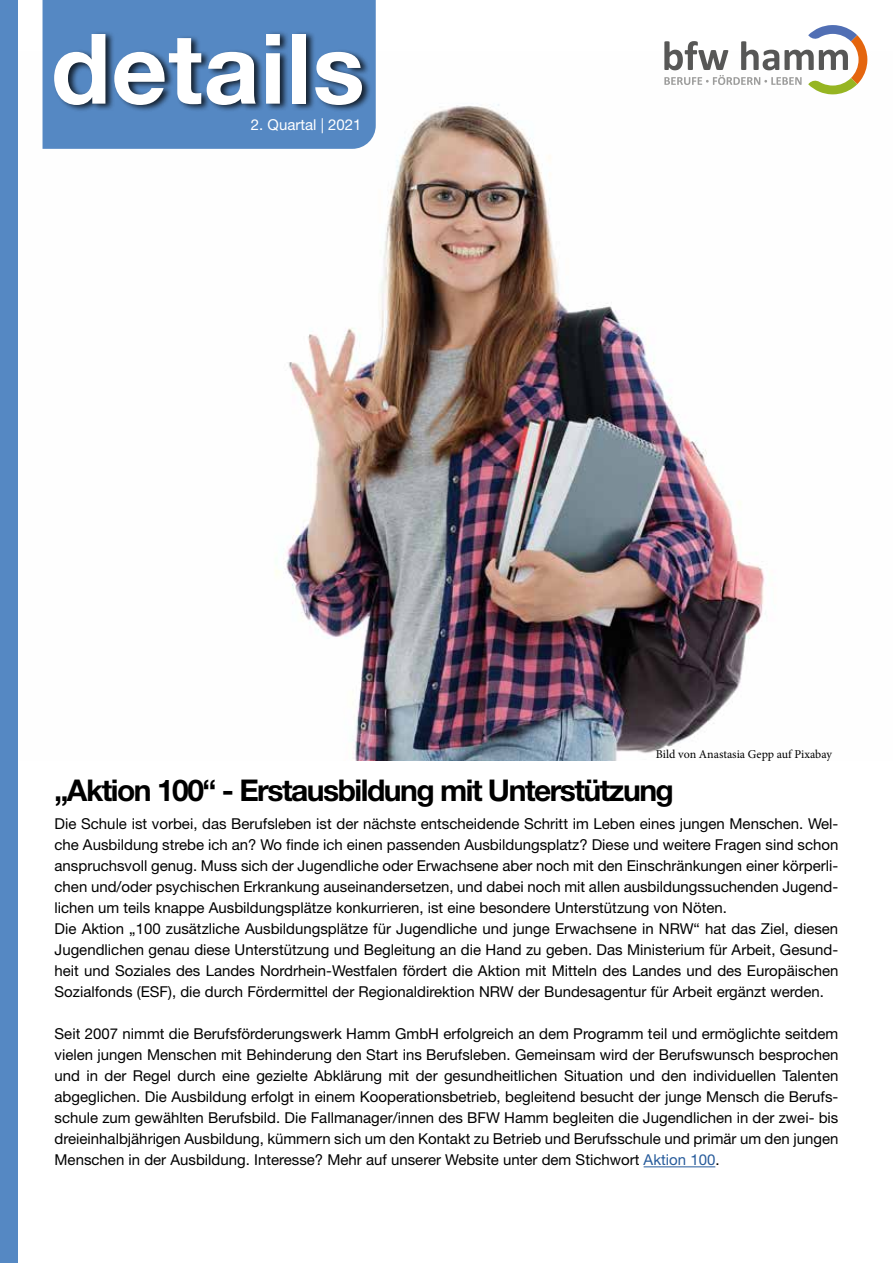
<style>
.page{position:relative;width:893px;height:1263px;background:#fff}
.page>*{position:absolute;margin:0;border:0;box-sizing:border-box;transform-origin:0 0}
.t1{font:700 97.5px "Helvetica Neue LT Std";letter-spacing:.01em;color:#fff}
.t2{font:700 30px "Helvetica Neue LT Std";letter-spacing:-.05em;color:#000}
.t3{font:15px/21px "Helvetica Neue LT Std";color:#000}
.t4{font:15px "Helvetica Neue LT Std";color:#fff}
.t5{font:12px "Minion Pro";letter-spacing:-.005em;color:#000}
.s1{color:#275b9b}
</style>
<div class="page">
<img style="left:17px;top:51px;width:851px;height:709px">
<div style="left:0;top:0;width:17px;height:1263px;background:#5588c3"></div>
<div style="left:43px;top:0;width:333px;height:149px;background:#5588c3"></div>
<div style="left:53px;top:30px;width:319px;height:82px;background:#000;opacity:.75"></div>
<svg style="left:664px;top:25px;width:203px;height:69px"></svg>
<hr style="left:644px;top:1166px;width:71px;height:1px;background:#275b9b">
<h1 class="t1" style="left:51px;top:9px;width:315px">details</h1>
<p class="t4" style="left:251px;top:115px;width:112px">2. Quartal | 2021</p>
<p class="t5" style="left:656px;top:746px;width:178px">Bild von Anastasia Gepp auf Pixabay</p>
<h2 class="t2" style="left:55px;top:771px;width:621px">„Aktion 100“ - Erstausbildung mit Unterstützung</h2>
<p class="t3" style="left:55px;top:813px;width:785px">Die Schule ist vorbei, das Berufsleben ist der nächste entscheidende Schritt im Leben eines jungen Menschen. Wel&shy;che Ausbildung strebe ich an? Wo finde ich einen passenden Ausbildungsplatz? Diese und weitere Fragen sind schon anspruchsvoll genug. Muss sich der Jugendliche oder Erwachsene aber noch mit den Einschränkungen einer körperli&shy;chen und/oder psychischen Erkrankung auseinandersetzen, und dabei noch mit allen ausbildungssuchenden Jugend&shy;lichen um teils knappe Ausbildungsplätze konkurrieren, ist eine besondere Unterstützung von Nöten.<br>Die Aktion „100 zusätzliche Ausbildungsplätze für Jugendliche und junge Erwachsene in NRW“ hat das Ziel, diesen Jugendlichen genau diese Unterstützung und Begleitung an die Hand zu geben. Das Ministerium für Arbeit, Gesund&shy;heit und Soziales des Landes Nordrhein-Westfalen fördert die Aktion mit Mitteln des Landes und des Europäischen Sozialfonds (ESF), die durch Fördermittel der Regionaldirektion NRW der Bundesagentur für Arbeit ergänzt werden.</p>
<p class="t3" style="left:55px;top:1023px;width:785px;text-align:justify">Seit 2007 nimmt die Berufsförderungswerk Hamm GmbH erfolgreich an dem Programm teil und ermöglichte seitdem vielen jungen Menschen mit Behinderung den Start ins Berufsleben. Gemeinsam wird der Berufswunsch besprochen und in der Regel durch eine gezielte Abklärung mit der gesundheitlichen Situation und den individuellen Talenten abgeglichen. Die Ausbildung erfolgt in einem Kooperationsbetrieb, begleitend besucht der junge Mensch die Berufs&shy;schule zum gewählten Berufsbild. Die Fallmanager/innen des BFW Hamm begleiten die Jugendlichen in der zwei- bis dreieinhalbjährigen Ausbildung, kümmern sich um den Kontakt zu Betrieb und Berufsschule und primär um den jungen Menschen in der Ausbildung. Interesse? Mehr auf unserer Website unter dem Stichwort <span class="s1">Aktion 100</span>.</p>
</div>
